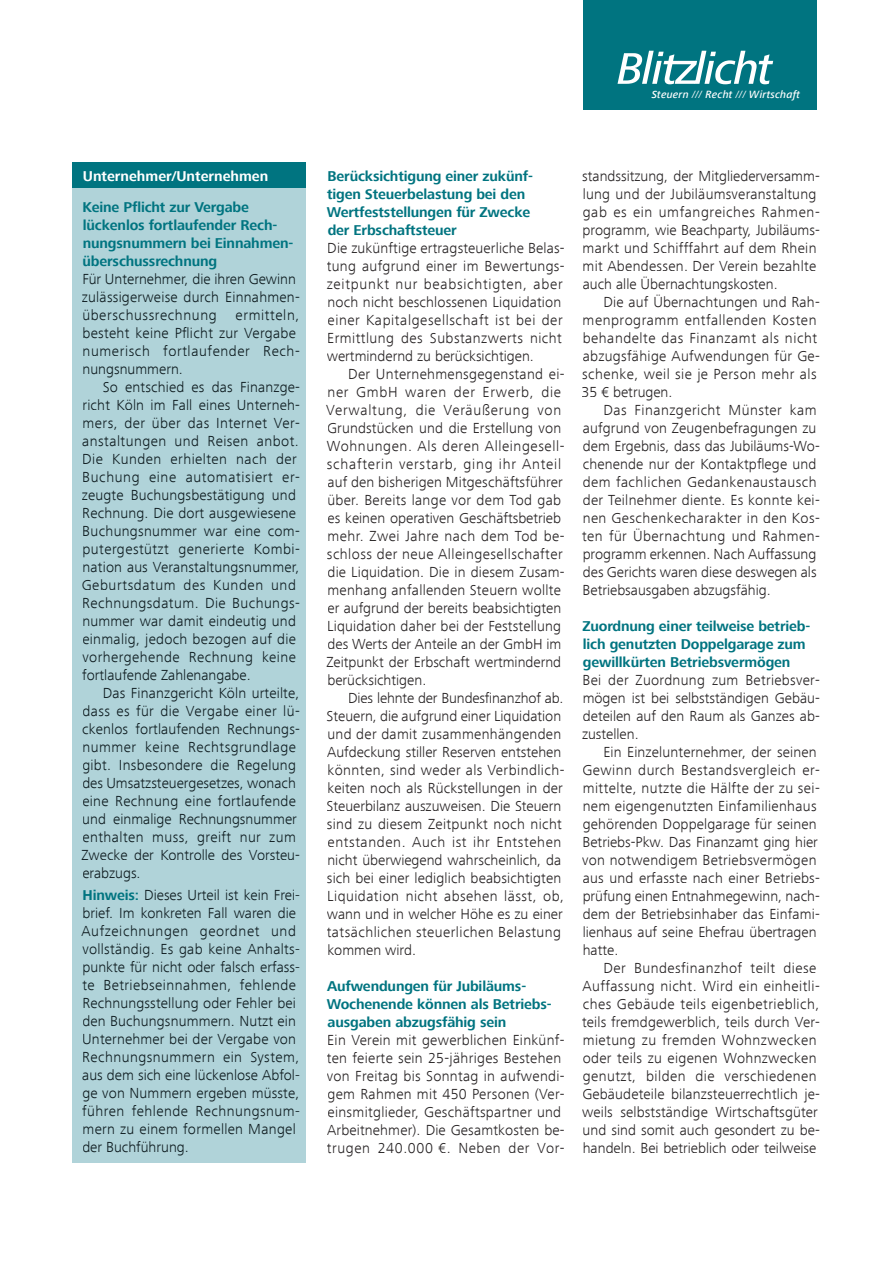
<style>
.page{position:relative;width:893px;height:1263px;background:#fff}
.page>*{position:absolute;margin:0;border:0;box-sizing:border-box;transform-origin:0 0}
.t1{font:300 15px/18px "Frutiger Next Com";letter-spacing:.015em;color:#231f20}
.t2{font:300 15px/18px "Frutiger Next Com";letter-spacing:.015em;color:#0c191d}
.t3{font:700 14.7px/18px "Frutiger Next Com";letter-spacing:-.01em;color:#007480}
.t4{font:700 14.7px "Frutiger Next Com";color:#fff}
.t5{font:italic 500 10.8px "Frutiger Next Com";letter-spacing:.02em;color:#fff}
.s1{font-weight:400}
.s2{font-weight:700;font-size:14.7px;color:#007480}
</style>
<div class="page">
<div style="left:72px;top:163px;width:234px;height:25px;background:#007480"></div>
<div style="left:72px;top:188px;width:234px;height:975px;background:#b0d3d9"></div>
<div style="left:583px;top:0;width:233px;height:110px;background:#007480"></div>
<svg style="left:617px;top:51px;width:156px;height:33px"></svg>
<p class="t5" style="left:652px;top:88px;width:150px">Steuern <span class="s1">///</span> Recht <span class="s1">///</span> Wirtschaft</p>
<p class="t4" style="left:83px;top:167px;width:187px">Unternehmer/Unternehmen</p>
<p class="t3" style="left:83px;top:198px;width:212px">Keine Pflicht zur Vergabe lückenlos fortlaufender Rech&shy;nungsnummern bei Einnahmen&shy;überschussrechnung</p>
<p class="t2" style="left:82px;top:270px;width:219px">Für Unternehmer, die ihren Gewinn zulässigerweise durch Einnahmen&shy;überschussrechnung</p>
<p class="t2" style="left:82px;top:306px;width:219px;text-indent:153px">ermitteln, besteht keine Pflicht zur Vergabe numerisch fortlaufender Rech&shy;nungsnummern.</p>
<p class="t2" style="left:82px;top:378px;width:220px;text-indent:21px">So entschied es das Finanzge&shy;richt Köln im Fall eines Unterneh&shy;mers, der über das Internet Ver&shy;anstaltungen und Reisen anbot.<br>Die Kunden erhielten nach der<br>Buchung eine automatisiert er&shy;zeugte Buchungsbestätigung und<br>Rechnung. Die dort ausgewiesene<br>Buchungsnummer war eine com&shy;putergestützt generierte Kombi&shy;nation aus Veranstaltungsnummer,<br>Geburtsdatum des Kunden und<br>Rechnungsdatum. Die Buchungs&shy;nummer war damit eindeutig und einmalig, jedoch bezogen auf die vorhergehende Rechnung keine fortlaufende Zahlenangabe.</p>
<p class="t2" style="left:82px;top:684px;width:220px;text-indent:21px">Das Finanzgericht Köln urteilte, dass es für die Vergabe einer lü&shy;ckenlos fortlaufenden Rechnungs&shy;nummer keine Rechtsgrundlage gibt. Insbesondere die Regelung des Umsatzsteuergesetzes, wonach eine Rechnung eine fortlaufende und einmalige Rechnungsnummer enthalten muss, greift nur zum<br>Zwecke der Kontrolle des Vorsteu&shy;erabzugs.</p>
<p class="t2" style="left:81px;top:886px;width:220px"><span class="s2">Hinweis:</span> Dieses Urteil ist kein Frei&shy;brief. Im konkreten Fall waren die<br>Aufzeichnungen geordnet und vollständig. Es gab keine Anhalts&shy;punkte für nicht oder falsch erfass&shy;te Betriebseinnahmen, fehlende<br>Rechnungsstellung oder Fehler bei den Buchungsnummern. Nutzt ein<br>Unternehmer bei der Vergabe von<br>Rechnungsnummern ein System, aus dem sich eine lückenlose Abfol&shy;ge von Nummern ergeben müsste, führen fehlende Rechnungsnum&shy;mern zu einem formellen Mangel der Buchführung.</p>
<p class="t3" style="left:327px;top:167px;width:208px">Berücksichtigung einer zukünf&shy;tigen Steuerbelastung bei den<br>Wertfeststellungen für Zwecke der Erbschaftsteuer</p>
<p class="t1" style="left:327px;top:239px;width:239px">Die zukünftige ertragsteuerliche Belas&shy;tung aufgrund einer im Bewertungs&shy;zeitpunkt nur beabsichtigten, aber noch nicht beschlossenen Liquidation einer Kapitalgesellschaft ist bei der Ermittlung des Substanzwerts nicht wertmindernd zu berücksichtigen.</p>
<p class="t1" style="left:326px;top:365px;width:240px;text-indent:22px">Der Unternehmensgegenstand ei&shy;ner GmbH waren der Erwerb, die Verwaltung, die Veräußerung von Grundstücken und die Erstellung von Wohnungen. Als deren Alleingesell&shy;schafterin verstarb, ging ihr Anteil auf den bisherigen Mitgeschäftsführer über. Bereits lange vor dem Tod gab es keinen operativen Geschäftsbetrieb mehr. Zwei Jahre nach dem Tod be&shy;schloss der neue Alleingesellschafter die Liquidation. Die in diesem Zusam&shy;menhang anfallenden Steuern wollte er aufgrund der bereits beabsichtigten Liquidation daher bei der Feststellung des Werts der Anteile an der GmbH im Zeitpunkt der Erbschaft wertmindernd berücksichtigen.</p>
<p class="t1" style="left:327px;top:689px;width:239px;text-indent:22px">Dies lehnte der Bundesfinanzhof ab.<br>Steuern, die aufgrund einer Liquidation und der damit zusammenhängenden Aufdeckung stiller Reserven entstehen könnten, sind weder als Verbindlich&shy;keiten noch als Rückstellungen in der Steuerbilanz auszuweisen. Die Steuern sind zu diesem Zeitpunkt noch nicht entstanden. Auch ist ihr Entstehen nicht überwiegend wahrscheinlich, da sich bei einer lediglich beabsichtigten Liquidation nicht absehen lässt, ob, wann und in welcher Höhe es zu einer tatsächlichen steuerlichen Belastung kommen wird.</p>
<p class="t3" style="left:327px;top:977px;width:226px">Aufwendungen für Jubiläums-<br>Wochenende können als Betriebs&shy;ausgaben abzugsfähig sein</p>
<p class="t1" style="left:327px;top:1031px;width:239px">Ein Verein mit gewerblichen Einkünf&shy;ten feierte sein 25-jähriges Bestehen von Freitag bis Sonntag in aufwendi&shy;gem Rahmen mit 450 Personen (Ver&shy;einsmitglieder, Geschäftspartner und Arbeitnehmer). Die Gesamtkosten be&shy;trugen 240.000 €. Neben der Vor-</p>
<p class="t1" style="left:582px;top:167px;width:239px">standssitzung, der Mitgliederversamm&shy;lung und der Jubiläumsveranstaltung gab es ein umfangreiches Rahmen&shy;programm, wie Beachparty, Jubiläums&shy;markt und Schifffahrt auf dem Rhein mit Abendessen. Der Verein bezahlte auch alle Übernachtungskosten.</p>
<p class="t1" style="left:581px;top:293px;width:240px;text-indent:22px">Die auf Übernachtungen und Rah&shy;menprogramm entfallenden Kosten behandelte das Finanzamt als nicht abzugsfähige Aufwendungen für Ge&shy;schenke, weil sie je Person mehr als<br>35 € betrugen.</p>
<p class="t1" style="left:582px;top:401px;width:239px;text-indent:21px">Das Finanzgericht Münster kam aufgrund von Zeugenbefragungen zu dem Ergebnis, dass das Jubiläums-Wo&shy;chenende nur der Kontaktpflege und dem fachlichen Gedankenaustausch der Teilnehmer diente. Es konnte kei&shy;nen Geschenkecharakter in den Kos&shy;ten für Übernachtung und Rahmen&shy;programm erkennen. Nach Auffassung des Gerichts waren diese deswegen als Betriebsausgaben abzugsfähig.</p>
<p class="t3" style="left:582px;top:617px;width:229px">Zuordnung einer teilweise betrieb&shy;lich genutzten Doppelgarage zum gewillkürten Betriebsvermögen</p>
<p class="t1" style="left:582px;top:671px;width:239px;text-align:justify">Bei der Zuordnung zum Betriebsver&shy;mögen ist bei selbstständigen Gebäu&shy;deteilen auf den Raum als Ganzes ab&shy;zustellen.</p>
<p class="t1" style="left:582px;top:743px;width:239px;text-indent:21px">Ein Einzelunternehmer, der seinen Gewinn durch Bestandsvergleich er&shy;mittelte, nutzte die Hälfte der zu sei&shy;nem eigengenutzten Einfamilienhaus gehörenden Doppelgarage für seinen Betriebs-Pkw. Das Finanzamt ging hier von notwendigem Betriebsvermögen aus und erfasste nach einer Betriebs&shy;prüfung einen Entnahmegewinn, nach&shy;dem der Betriebsinhaber das Einfami&shy;lienhaus auf seine Ehefrau übertragen hatte.</p>
<p class="t1" style="left:582px;top:959px;width:239px;text-indent:21px">Der Bundesfinanzhof teilt diese Auffassung nicht. Wird ein einheitli&shy;ches Gebäude teils eigenbetrieblich, teils fremdgewerblich, teils durch Ver&shy;mietung zu fremden Wohnzwecken oder teils zu eigenen Wohnzwecken genutzt, bilden die verschiedenen Gebäudeteile bilanzsteuerrechtlich je&shy;weils selbstständige Wirtschaftsgüter und sind somit auch gesondert zu be&shy;handeln. Bei betrieblich oder teilweise</p>
</div>
